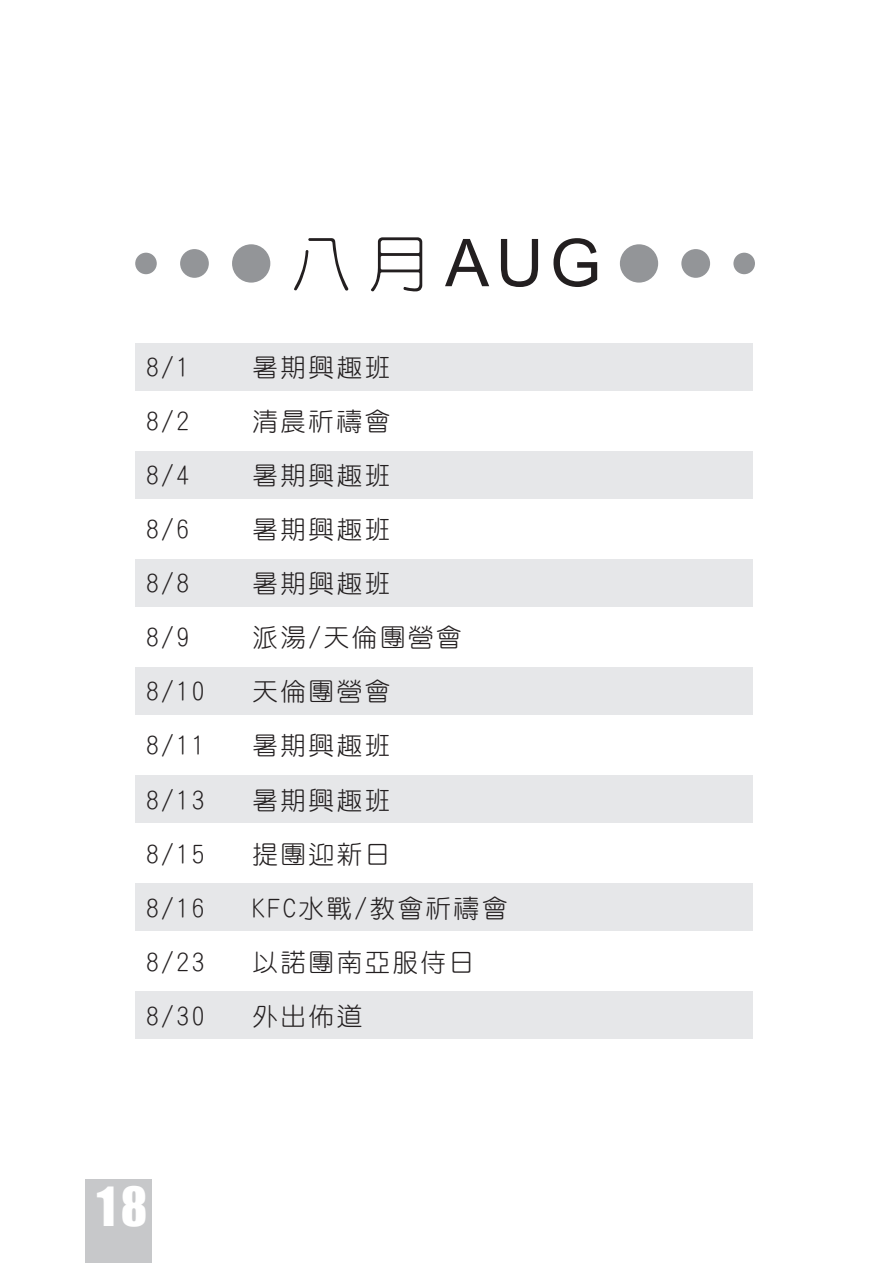
<style>
.page{position:relative;width:893px;height:1263px;background:#fff}
.page>*{position:absolute;margin:0;border:0;box-sizing:border-box;transform-origin:0 0}
.t1{font:66px "Arial";color:#231f20}
.t2{font:49.5px "Impact";color:#fff}
.t3{font:25.5px "DF Yuan Lt HK BF";letter-spacing:.1em;color:#231f20}
.s1{font-family:"Han Wang Yen";font-weight:300;font-size:61.8px}
</style>
<div class="page">
<div style="left:85px;top:1179px;width:66px;height:84px;background:#c7c8ca"></div>
<div style="left:135px;top:344px;width:618px;height:47px;background:#e6e7e9"></div>
<div style="left:135px;top:452px;width:618px;height:47px;background:#e6e7e9"></div>
<div style="left:135px;top:560px;width:618px;height:47px;background:#e6e7e9"></div>
<div style="left:135px;top:667px;width:618px;height:48px;background:#e6e7e9"></div>
<div style="left:135px;top:775px;width:618px;height:48px;background:#e6e7e9"></div>
<div style="left:135px;top:883px;width:618px;height:48px;background:#e6e7e9"></div>
<div style="left:135px;top:991px;width:618px;height:48px;background:#e6e7e9"></div>
<div style="left:180px;top:249px;width:29px;height:29px;background:#939598;border-radius:50%"></div>
<div style="left:135px;top:253px;width:22px;height:21px;background:#939598;border-radius:50%"></div>
<div style="left:232px;top:244px;width:38px;height:39px;background:#939598;border-radius:50%"></div>
<div style="left:681px;top:249px;width:29px;height:29px;background:#939598;border-radius:50%"></div>
<div style="left:733px;top:253px;width:22px;height:21px;background:#939598;border-radius:50%"></div>
<div style="left:620px;top:244px;width:38px;height:39px;background:#939598;border-radius:50%"></div>
<h1 class="t1" style="left:290px;top:218px;width:312px"><span class="s1">八月</span>AUG</h1>
<p class="t3" style="left:146px;top:355px;width:45px">8/1</p>
<p class="t3" style="left:252px;top:355px;width:139px">暑期興趣班</p>
<p class="t3" style="left:146px;top:409px;width:45px">8/2</p>
<p class="t3" style="left:252px;top:409px;width:139px">清晨祈禱會</p>
<p class="t3" style="left:146px;top:463px;width:45px">8/4</p>
<p class="t3" style="left:252px;top:463px;width:139px">暑期興趣班</p>
<p class="t3" style="left:146px;top:517px;width:45px">8/6</p>
<p class="t3" style="left:252px;top:517px;width:139px">暑期興趣班</p>
<p class="t3" style="left:146px;top:571px;width:45px">8/8</p>
<p class="t3" style="left:252px;top:571px;width:139px">暑期興趣班</p>
<p class="t3" style="left:146px;top:625px;width:45px">8/9</p>
<p class="t3" style="left:252px;top:625px;width:211px">派湯/天倫團營會</p>
<p class="t3" style="left:146px;top:679px;width:60px">8/10</p>
<p class="t3" style="left:252px;top:679px;width:139px">天倫團營會</p>
<p class="t3" style="left:146px;top:733px;width:60px">8/11</p>
<p class="t3" style="left:252px;top:733px;width:139px">暑期興趣班</p>
<p class="t3" style="left:146px;top:787px;width:60px">8/13</p>
<p class="t3" style="left:252px;top:787px;width:139px">暑期興趣班</p>
<p class="t3" style="left:146px;top:841px;width:60px">8/15</p>
<p class="t3" style="left:252px;top:841px;width:139px">提團迎新日</p>
<p class="t3" style="left:146px;top:895px;width:60px">8/16</p>
<p class="t3" style="left:252px;top:895px;width:257px">KFC水戰/教會祈禱會</p>
<p class="t3" style="left:146px;top:949px;width:60px">8/23</p>
<p class="t3" style="left:252px;top:949px;width:223px">以諾團南亞服侍日</p>
<p class="t3" style="left:146px;top:1003px;width:60px">8/30</p>
<p class="t3" style="left:252px;top:1003px;width:111px">外出佈道</p>
<h2 class="t2" style="left:97px;top:1168px;width:52px">18</h2>
</div>
